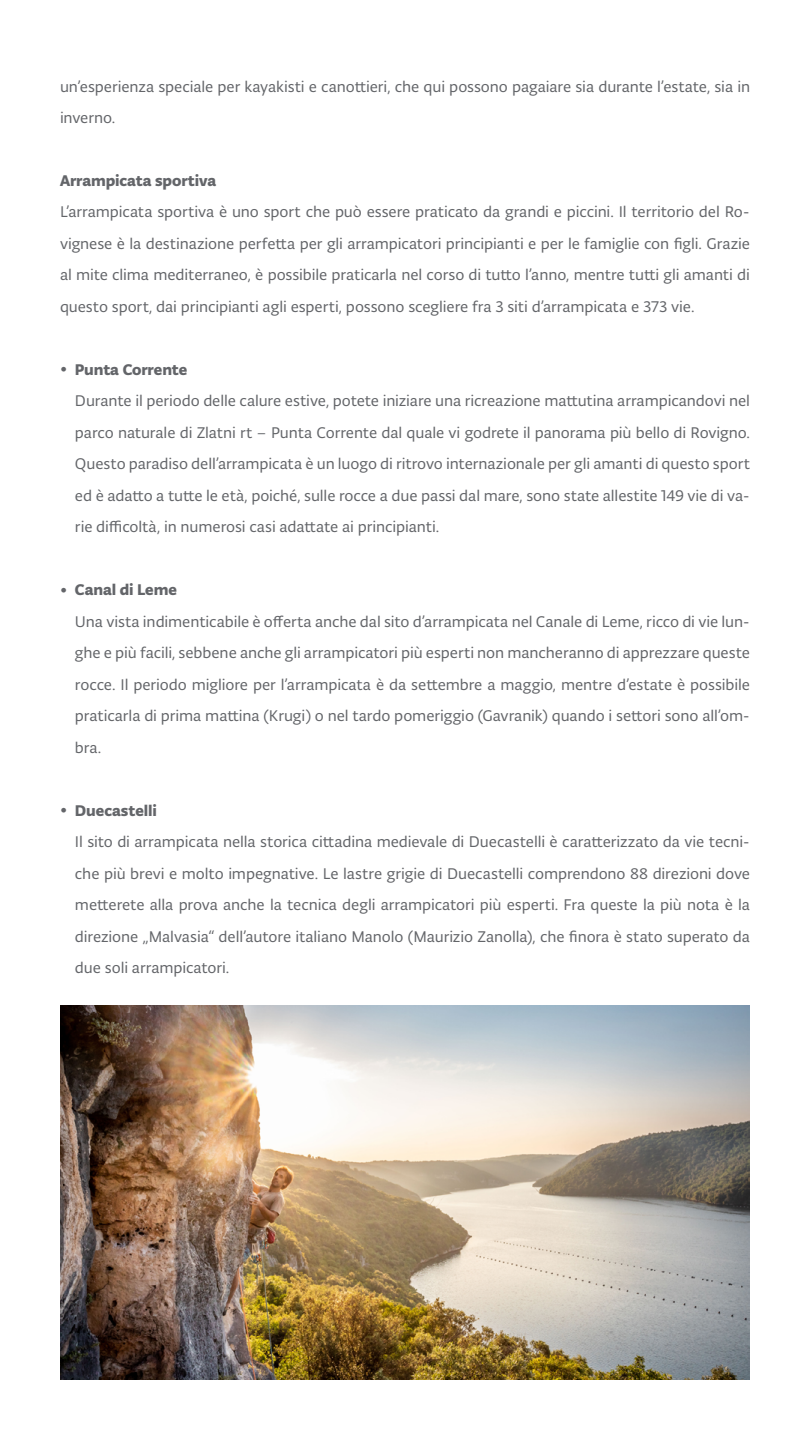
<style>
.page{position:relative;width:810px;height:1440px;background:#fff}
.page>*{position:absolute;margin:0;border:0;box-sizing:border-box;transform-origin:0 0}
.t1{font:16.5px/31.5px "Typonine Sans Std";letter-spacing:-.005em;color:#636569;text-align:justify}
.t2{font:16.5px "Typonine Sans Std Bld";letter-spacing:-.01em;color:#636569}
.t3{font:16.5px "Museo 300";color:#636569}
</style>
<div class="page">
<img style="left:60px;top:1005px;width:690px;height:375px">
<p class="t1" style="left:60px;top:70px;width:692px">un’esperienza speciale per kayakisti e canottieri, che qui possono pagaiare sia durante l’estate, sia in inverno.</p>
<p class="t2" style="left:60px;top:171px;width:158px">Arrampicata sportiva</p>
<p class="t1" style="left:60px;top:196px;width:692px">L’arrampicata sportiva è uno sport che può essere praticato da grandi e piccini. Il territorio del Ro&shy;vignese è la destinazione perfetta per gli arrampicatori principianti e per le famiglie con figli. Grazie al mite clima mediterraneo, è possibile praticarla nel corso di tutto l’anno, mentre tutti gli amanti di questo sport, dai principianti agli esperti, possono scegliere fra 3 siti d’arrampicata e 373 vie.</p>
<p class="t3" style="left:60px;top:360px;width:9px">•</p>
<p class="t2" style="left:75px;top:360px;width:114px">Punta Corrente</p>
<p class="t1" style="left:75px;top:385px;width:677px">Durante il periodo delle calure estive, potete iniziare una ricreazione mattutina arrampicandovi nel parco naturale di Zlatni rt – Punta Corrente dal quale vi godrete il panorama più bello di Rovigno.<br>Questo paradiso dell’arrampicata è un luogo di ritrovo internazionale per gli amanti di questo sport ed è adatto a tutte le età, poiché, sulle rocce a due passi dal mare, sono state allestite 149 vie di va&shy;rie difficoltà, in numerosi casi adattate ai principianti.</p>
<p class="t3" style="left:60px;top:581px;width:9px">•</p>
<p class="t2" style="left:75px;top:580px;width:103px">Canal di Leme</p>
<p class="t1" style="left:75px;top:606px;width:677px">Una vista indimenticabile è offerta anche dal sito d’arrampicata nel Canale di Leme, ricco di vie lun&shy;ghe e più facili, sebbene anche gli arrampicatori più esperti non mancheranno di apprezzare queste rocce. Il periodo migliore per l’arrampicata è da settembre a maggio, mentre d’estate è possibile praticarla di prima mattina (Krugi) o nel tardo pomeriggio (Gavranik) quando i settori sono all’om&shy;bra.</p>
<p class="t3" style="left:60px;top:801px;width:9px">•</p>
<p class="t2" style="left:75px;top:801px;width:83px">Duecastelli</p>
<p class="t1" style="left:75px;top:826px;width:677px">Il sito di arrampicata nella storica cittadina medievale di Duecastelli è caratterizzato da vie tecni&shy;che più brevi e molto impegnative. Le lastre grigie di Duecastelli comprendono 88 direzioni dove metterete alla prova anche la tecnica degli arrampicatori più esperti. Fra queste la più nota è la direzione „Malvasia“ dell’autore italiano Manolo (Maurizio Zanolla), che finora è stato superato da due soli arrampicatori.</p>
</div>
